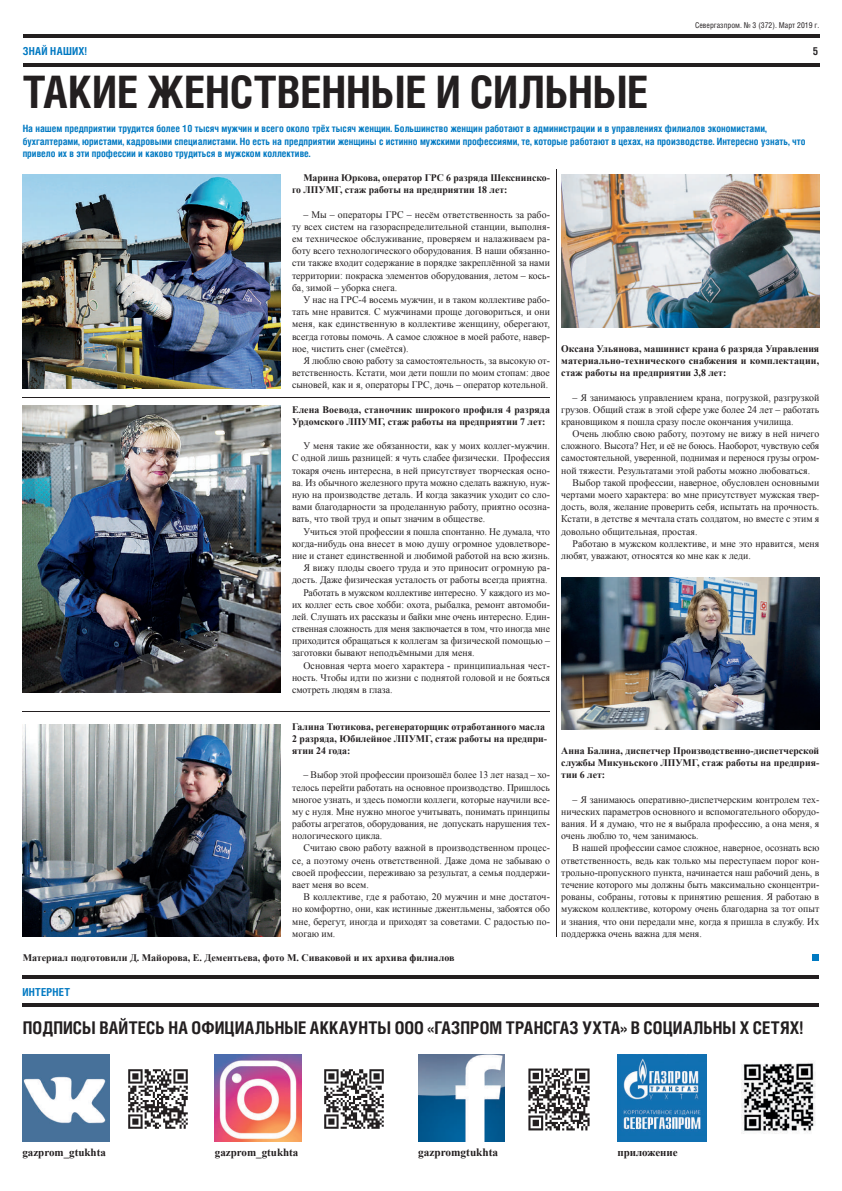
<style>
.page{position:relative;width:842px;height:1191px;background:#fff}
.page>*{position:absolute;margin:0;border:0;box-sizing:border-box;transform-origin:0 0}
.t1{font:700 44.8px "Helios Cond";letter-spacing:-.005em;color:#231f20}
.t2{font:700 17.5px "Helios Cond";letter-spacing:.005em;color:#231f20}
.t3{font:700 11.3px "Times New Roman";color:#231f20}
.t4{font:700 11px "Times New Roman";color:#231f20}
.t5{font:700 11px "Helios Cond";letter-spacing:.025em;color:#0079c2}
.t6{font:700 11px "Helios Cond";color:#2b292a}
.t7{font:10px/12.2px "Times New Roman";color:#231f20;text-align:justify}
.t8{font:700 10px/12.2px "Times New Roman";color:#231f20}
.t9{font:700 10px/12.2px "Helios Cond";color:#0079c2}
.t10{font:10px "Times New Roman";color:#231f20;scale:.96 1}
.t11{font:8px "Helios Cond";color:#231f20}
</style>
<div class="page">
<hr style="left:23px;top:35px;width:796px;height:3px;background:#231f20">
<hr style="left:23px;top:64px;width:796px;height:3px;background:#231f20">
<div style="left:812px;top:954px;width:7px;height:7px;background:#007ac2"></div>
<img style="left:23px;top:175px;width:258px;height:213px">
<img style="left:23px;top:405px;width:258px;height:288px">
<img style="left:23px;top:724px;width:258px;height:212px">
<img style="left:561px;top:577px;width:258px;height:152px">
<hr style="left:23px;top:397px;width:527px;height:1px;background:#231f20">
<hr style="left:23px;top:711px;width:527px;height:1px;background:#231f20">
<hr style="left:556px;top:169px;width:1px;height:767px;background:#231f20">
<img style="left:561px;top:175px;width:258px;height:152px">
<hr style="left:22px;top:975px;width:797px;height:3px;background:#231f20">
<hr style="left:22px;top:1003px;width:797px;height:3px;background:#231f20">
<img style="left:23px;top:1054px;width:86px;height:87px">
<img style="left:215px;top:1054px;width:87px;height:88px">
<img style="left:418px;top:1054px;width:87px;height:87px">
<img style="left:128px;top:1069px;width:60px;height:60px">
<img style="left:324px;top:1069px;width:60px;height:60px">
<img style="left:528px;top:1068px;width:62px;height:63px">
<img style="left:617px;top:1054px;width:89px;height:87px">
<img style="left:742px;top:1062px;width:73px;height:72px">
<p class="t11" style="left:695px;top:22px;width:126px">Севергазпром. № 3 (372). Март 2019 г.</p>
<p class="t5" style="left:23px;top:47px;width:66px">ЗНАЙ НАШИХ!</p>
<h1 class="t1" style="left:23px;top:74px;width:627px">ТАКИЕ ЖЕНСТВЕННЫЕ И СИЛЬНЫЕ</h1>
<p class="t9" style="left:23px;top:124px;width:784px">На нашем предприятии трудится более 10 тысяч мужчин и всего около трёх тысяч женщин. Большинство женщин работают в администрации и в управлениях филиалов экономистами, бухгалтерами, юристами, кадровыми специалистами. Но есть на предприятии женщины с истинно мужскими профессиями, те, которые работают в цехах, на производстве. Интересно узнать, что привело их в эти профессии и каково трудиться в мужском коллективе.</p>
<p class="t8" style="left:292px;top:172px;width:259px;text-indent:11px">Марина Юркова, оператор ГРС 6 разряда Шекснинско&shy;го ЛПУМГ, стаж работы на предприятии 18 лет:</p>
<p class="t7" style="left:292px;top:208px;width:259px;text-indent:11px">– Мы – операторы ГРС – несём ответственность за рабо&shy;ту всех систем на газораспределительной станции, выполня&shy;ем техническое обслуживание, проверяем и налаживаем ра&shy;боту всего технологического оборудования. В наши обязанно&shy;сти также входит содержание в порядке закреплённой за нами территории: покраска элементов оборудования, летом – кось&shy;ба, зимой – уборка снега.</p>
<p class="t7" style="left:292px;top:293px;width:259px;text-indent:11px">У нас на ГРС-4 восемь мужчин, и в таком коллективе рабо&shy;тать мне нравится. С мужчинами проще договориться, и они меня, как единственную в коллективе женщину, оберегают, всегда готовы помочь. А самое сложное в моей работе, навер&shy;ное, чистить снег (смеётся).</p>
<p class="t7" style="left:292px;top:354px;width:259px;text-indent:11px">Я люблю свою работу за самостоятельность, за высокую от&shy;ветственность. Кстати, мои дети пошли по моим стопам: двое сыновей, как и я, операторы ГРС, дочь – оператор котельной.</p>
<p class="t8" style="left:292px;top:403px;width:259px">Елена Воевода, станочник широкого профиля 4 разряда<br>Урдомского ЛПУМГ, стаж работы на предприятии 7 лет:</p>
<p class="t7" style="left:292px;top:440px;width:259px;text-indent:11px">У меня такие же обязанности, как у моих коллег-мужчин.<br>С одной лишь разницей: я чуть слабее физически. Профессия токаря очень интересна, в ней присутствует творческая осно&shy;ва. Из обычного железного прута можно сделать важную, нуж&shy;ную на производстве деталь. И когда заказчик уходит со сло&shy;вами благодарности за проделанную работу, приятно осозна&shy;вать, что твой труд и опыт значим в обществе.</p>
<p class="t7" style="left:303px;top:525px;width:248px">Учиться этой профессии я пошла спонтанно. Не думала, что</p>
<p class="t7" style="left:292px;top:537px;width:259px">когда-нибудь она внесет в мою душу огромное удовлетворе-</p>
<p class="t7" style="left:292px;top:549px;width:259px">ние и станет единственной и любимой работой на всю жизнь.</p>
<p class="t7" style="left:303px;top:561px;width:248px">Я вижу плоды своего труда и это приносит огромную ра-</p>
<p class="t7" style="left:292px;top:574px;width:257px">дость. Даже физическая усталость от работы всегда приятна.</p>
<p class="t7" style="left:303px;top:586px;width:248px">Работать в мужском коллективе интересно. У каждого из мо-</p>
<p class="t7" style="left:292px;top:598px;width:259px">их коллег есть свое хобби: охота, рыбалка, ремонт автомоби-</p>
<p class="t7" style="left:292px;top:610px;width:259px">лей. Слушать их рассказы и байки мне очень интересно. Един-</p>
<p class="t10" style="left:292px;top:623px;width:270px">ственная сложность для меня заключается в том, что иногда мне</p>
<p class="t7" style="left:292px;top:635px;width:259px">приходится обращаться к коллегам за физической помощью –</p>
<p class="t7" style="left:292px;top:647px;width:184px">заготовки бывают неподъёмными для меня.</p>
<p class="t7" style="left:303px;top:659px;width:248px">Основная черта моего характера - принципиальная чест-</p>
<p class="t7" style="left:292px;top:671px;width:259px">ность. Чтобы идти по жизни с поднятой головой и не бояться</p>
<p class="t7" style="left:292px;top:683px;width:102px">смотреть людям в глаза.</p>
<p class="t6" style="left:813px;top:47px;width:7px">5</p>
<p class="t8" style="left:561px;top:342px;width:259px;text-align:justify">Оксана Ульянова, машинист крана 6 разряда Управления материально-технического снабжения и комплектации, стаж работы на предприятии 3,8 лет:</p>
<p class="t7" style="left:561px;top:391px;width:259px;text-indent:11px">– Я занимаюсь управлением крана, погрузкой, разгрузкой грузов. Общий стаж в этой сфере уже более 24 лет – работать крановщиком я пошла сразу после окончания училища.</p>
<p class="t7" style="left:573px;top:427px;width:248px">Очень люблю свою работу, поэтому не вижу в ней ничего</p>
<p class="t7" style="left:561px;top:440px;width:259px">сложного. Высота? Нет, и её не боюсь. Наоборот, чувствую себя</p>
<p class="t10" style="left:561px;top:452px;width:270px">самостоятельной, уверенной, поднимая и перенося грузы огром-</p>
<p class="t7" style="left:561px;top:464px;width:250px">ной тяжести. Результатами этой работы можно любоваться.</p>
<p class="t7" style="left:573px;top:476px;width:248px">Выбор такой профессии, наверное, обусловлен основными</p>
<p class="t7" style="left:561px;top:488px;width:259px">чертами моего характера: во мне присутствует мужская твер-</p>
<p class="t7" style="left:561px;top:501px;width:259px">дость, воля, желание проверить себя, испытать на прочность.</p>
<p class="t7" style="left:561px;top:513px;width:259px">Кстати, в детстве я мечтала стать солдатом, но вместе с этим я</p>
<p class="t7" style="left:561px;top:525px;width:138px">довольно общительная, простая.</p>
<p class="t7" style="left:573px;top:537px;width:248px">Работаю в мужском коллективе, и мне это нравится, меня</p>
<p class="t7" style="left:561px;top:549px;width:191px">любят, уважают, относятся ко мне как к леди.</p>
<p class="t8" style="left:292px;top:720px;width:256px">Галина Тютикова, регенераторщик отработанного масла<br>2 разряда, Юбилейное ЛПУМГ, стаж работы на предпри&shy;ятии 24 года:</p>
<p class="t7" style="left:292px;top:769px;width:259px;text-indent:11px">– Выбор этой профессии произошёл более 13 лет назад – хо&shy;телось перейти работать на основное производство. Пришлось многое узнать, и здесь помогли коллеги, которые научили все&shy;му с нуля. Мне нужно многое учитывать, понимать принципы работы агрегатов, оборудования, не допускать нарушения тех&shy;нологического цикла.</p>
<p class="t7" style="left:292px;top:842px;width:259px;text-indent:11px">Считаю свою работу важной в производственном процес&shy;се, а поэтому очень ответственной. Даже дома не забываю о своей профессии, переживаю за результат, а семья поддержи&shy;вает меня во всем.</p>
<p class="t7" style="left:292px;top:890px;width:259px;text-indent:11px">В коллективе, где я работаю, 20 мужчин и мне достаточ&shy;но комфортно, они, как истинные джентльмены, забоятся обо мне, берегут, иногда и приходят за советами. С радостью по&shy;могаю им.</p>
<p class="t8" style="left:23px;top:951px;width:433px">Материал подготовили Д. Майорова, Е. Дементьева, фото М. Сиваковой и их архива филиалов</p>
<p class="t5" style="left:22px;top:987px;width:49px">ИНТЕРНЕТ</p>
<p class="t8" style="left:561px;top:744px;width:259px;text-align:justify">Анна Балина, диспетчер Производственно-диспетчерской службы Микуньского ЛПУМГ, стаж работы на предприя&shy;тии 6 лет:</p>
<p class="t7" style="left:561px;top:793px;width:259px;text-indent:11px">– Я занимаюсь оперативно-диспетчерским контролем тех&shy;нических параметров основного и вспомогательного оборудо&shy;вания. И я думаю, что не я выбрала профессию, а она меня, я очень люблю то, чем занимаюсь.</p>
<p class="t7" style="left:561px;top:842px;width:259px;text-indent:11px">В нашей профессии самое сложное, наверное, осознать всю ответственность, ведь как только мы переступаем порог кон&shy;трольно-пропускного пункта, начинается наш рабочий день, в течение которого мы должны быть максимально сконцентри&shy;рованы, собраны, готовы к принятию решения. Я работаю в мужском коллективе, которому очень благодарна за тот опыт и знания, что они передали мне, когда я пришла в службу. Их поддержка очень важна для меня.</p>
<h2 class="t2" style="left:23px;top:1021px;width:782px">ПОДПИСЫ ВАЙТЕСЬ НА ОФИЦИАЛЬНЫЕ АККАУНТЫ ООО «ГАЗПРОМ ТРАНСГАЗ УХТА» В СОЦИАЛЬНЫ Х СЕТЯХ!</h2>
<p class="t4" style="left:22px;top:1146px;width:85px">gazprom_gtukhta</p>
<p class="t4" style="left:215px;top:1146px;width:85px">gazprom_gtukhta</p>
<p class="t3" style="left:418px;top:1146px;width:81px">gazpromgtukhta</p>
<p class="t4" style="left:617px;top:1146px;width:62px">приложение</p>
</div>
